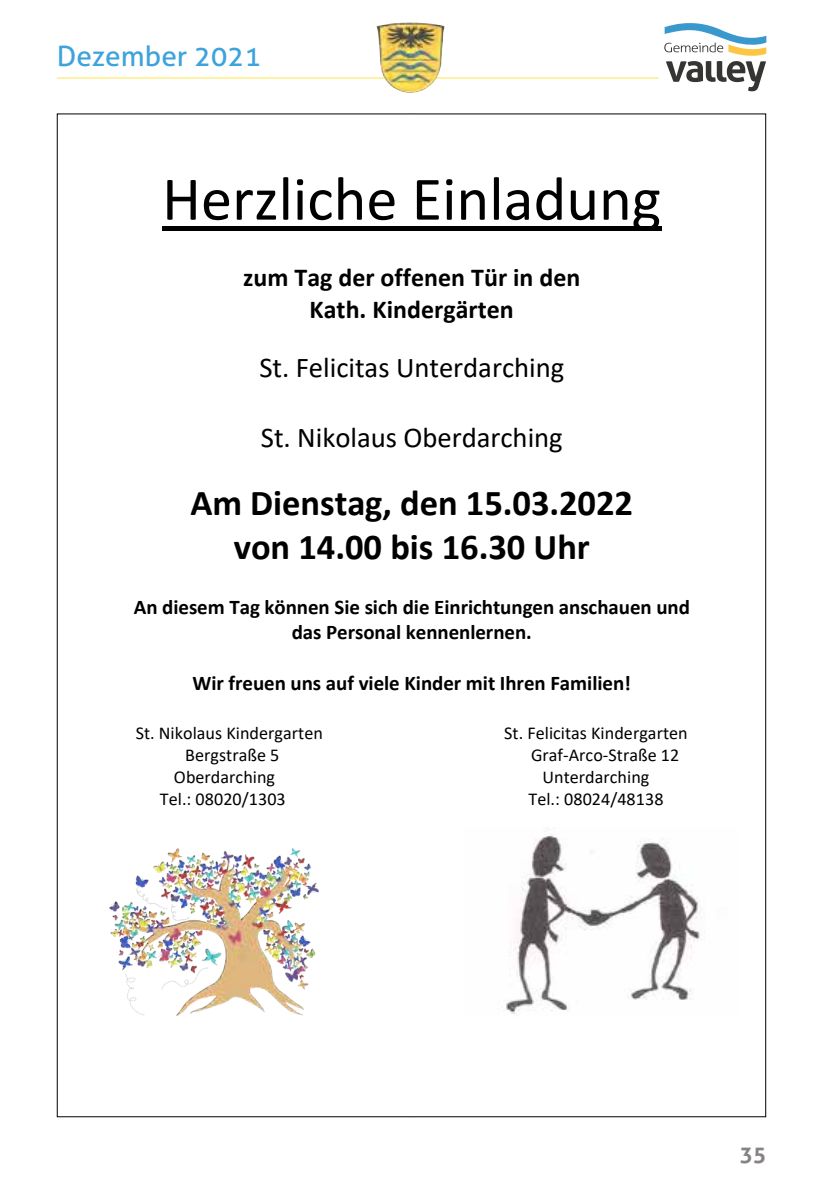
<style>
.page{position:relative;width:840px;height:1191px;background:#fff}
.page>*{position:absolute;margin:0;border:0;box-sizing:border-box;transform-origin:0 0}
.t1{font:62.4px "Calibri";color:#000}
.t2{font:700 36.6px/44.4px "Calibri";color:#000;text-align:center}
.t3{font:28.8px "Calibri";color:#000}
.t4{font:28px "Aller";color:#3da3dc}
.t5{font:700 25.8px/31.8px "Calibri";color:#000;text-align:center}
.t6{font:700 22px "Aller";color:#878384}
.t7{font:700 21px/25.2px "Calibri";color:#000;text-align:center}
.t8{font:18px "Calibri";letter-spacing:.005em;color:#000}
</style>
<div class="page">
<hr style="left:57px;top:77px;width:601px;height:2px;background:#fdee86">
<svg style="left:664px;top:23px;width:101px;height:68px"></svg>
<img style="left:376px;top:22px;width:67px;height:71px">
<img style="left:506px;top:829px;width:199px;height:185px">
<img style="left:109px;top:848px;width:209px;height:167px">
<hr style="left:162px;top:227px;width:499px;height:4px;background:#000">
<h3 class="t4" style="left:57px;top:39px;width:206px">Dezember 2021</h3>
<h1 class="t1" style="left:162px;top:156px;width:500px">Herzliche Einladung</h1>
<h3 class="t5" style="left:243px;top:261px;width:338px">zum Tag der offenen Tür in den<br>Kath. Kindergärten</h3>
<h3 class="t3" style="left:259px;top:347px;width:306px">St. Felicitas Unterdarching</h3>
<h3 class="t3" style="left:261px;top:417px;width:303px">St. Nikolaus Oberdarching</h3>
<h2 class="t2" style="left:190px;top:480px;width:444px">Am Dienstag, den 15.03.2022 von 14.00 bis 16.30 Uhr</h2>
<p class="t7" style="left:134px;top:594px;width:557px">An diesem Tag können Sie sich die Einrichtungen anschauen und das Personal kennenlernen.</p>
<p class="t7" style="left:192px;top:670px;width:440px">Wir freuen uns auf viele Kinder mit Ihren Familien!</p>
<p class="t8" style="left:136px;top:720px;width:189px">St. Nikolaus Kindergarten</p>
<p class="t8" style="left:504px;top:720px;width:185px">St. Felicitas Kindergarten</p>
<p class="t8" style="left:185px;top:742px;width:96px">Bergstraße 5</p>
<p class="t8" style="left:530px;top:742px;width:150px">Graf-Arco-Straße 12</p>
<p class="t8" style="left:174px;top:764px;width:103px">Oberdarching</p>
<p class="t8" style="left:542px;top:764px;width:108px">Unterdarching</p>
<p class="t8" style="left:160px;top:786px;width:127px">Tel.: 08020/1303</p>
<p class="t8" style="left:528px;top:786px;width:136px">Tel.: 08024/48138</p>
<p class="t6" style="left:739px;top:1140px;width:28px">35</p>
</div>
